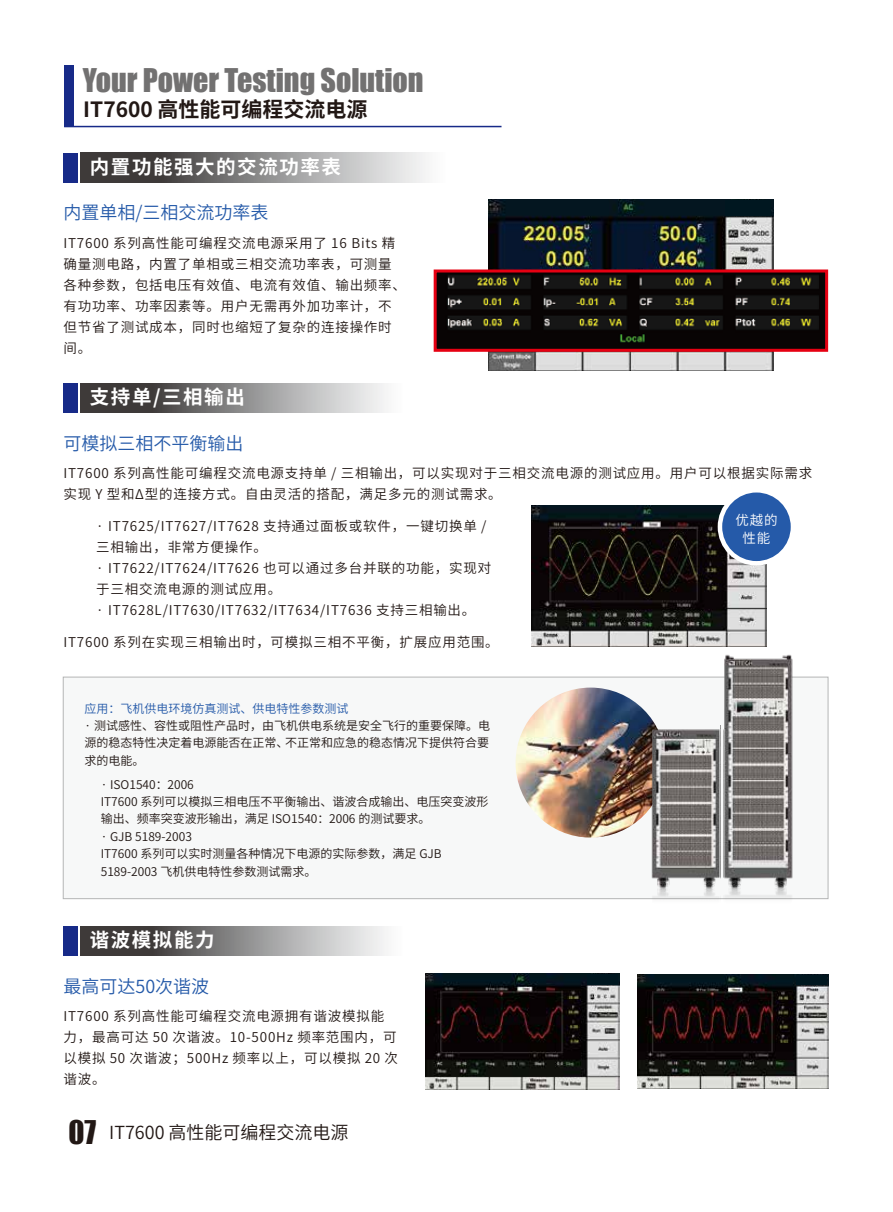
<style>
.page{position:relative;width:893px;height:1212px;background:#fff}
.page>*{position:absolute;margin:0;border:0;box-sizing:border-box;transform-origin:0 0}
.t1{font:30px "Impact";color:#727171}
.t2{font:700 21px "Source Han Sans CN";color:#221815}
.t3{font:700 19.5px "Source Han Sans CN";letter-spacing:.08em;color:#fff}
.t4{font:18px "Source Han Sans CN";color:#255aa9}
.t5{font:18px "Source Han Sans CN";color:#221815}
.t6{font:13.5px/21px "Source Han Sans CN";letter-spacing:.06em;color:#221815}
.t7{font:13.5px/17.4px "Source Han Sans CN";color:#fff;text-align:center}
.t8{font:12px/17.4px "Source Han Sans CN";color:#221815;text-align:justify}
.t9{font:12px "Source Han Sans CN";color:#255aa9}
.s1{font-family:"Impact";font-size:30px}
</style>
<div class="page">
<div style="left:64px;top:65px;width:9px;height:62px;background:#172a88"></div>
<hr style="left:64px;top:126px;width:437px;height:1px;background:#172a88">
<img style="left:488px;top:200px;width:285px;height:170px">
<div style="left:725px;top:201px;width:45px;height:15px;background:#001720"></div>
<div style="left:63px;top:153px;width:15px;height:29px;background:#172a88"></div>
<svg style="left:80px;top:153px;width:346px;height:29px;background:#888686"></svg>
<img style="left:532px;top:506px;width:234px;height:141px">
<div style="left:720px;top:490px;width:73px;height:73px;background:#255aa9;border-radius:50%"></div>
<div style="left:718px;top:488px;width:77px;height:77px;border:4px solid #fff;border-radius:50%"></div>
<div style="left:63px;top:677px;width:765px;height:222px;background:#f7f8f8;border:1px solid #b5b6b6"></div>
<img style="left:516px;top:687px;width:150px;height:150px;border-radius:75px">
<img style="left:647px;top:725px;width:73px;height:154px">
<img style="left:647px;top:879px;width:73px;height:21px">
<img style="left:723px;top:654px;width:72px;height:225px">
<img style="left:723px;top:879px;width:72px;height:21px">
<img style="left:438px;top:273px;width:386px;height:75px">
<div style="left:434px;top:269px;width:394px;height:83px;border:3px solid #e60012"></div>
<div style="left:63px;top:926px;width:15px;height:29px;background:#172a88"></div>
<svg style="left:80px;top:926px;width:305px;height:29px;background:#888787"></svg>
<img style="left:426px;top:973px;width:193px;height:116px">
<div style="left:587px;top:974px;width:30px;height:10px;background:#001720"></div>
<div style="left:63px;top:383px;width:15px;height:30px;background:#172a88"></div>
<svg style="left:80px;top:383px;width:305px;height:30px;background:#888787"></svg>
<img style="left:637px;top:974px;width:191px;height:114px">
<div style="left:796px;top:975px;width:31px;height:9px;background:#001720"></div>
<h1 class="t1" style="left:83px;top:57px;width:342px">Your Power Testing Solution</h1>
<h2 class="t2" style="left:83px;top:98px;width:286px">IT7600 高性能可编程交流电源</h2>
<h3 class="t3" style="left:90px;top:156px;width:253px">内置功能强大的交流功率表</h3>
<h3 class="t4" style="left:63px;top:203px;width:207px">内置单相/三相交流功率表</h3>
<p class="t6" style="left:63px;top:233px;width:344px">IT7600 系列高性能可编程交流电源采用了 16 Bits 精确量测电路，内置了单相或三相交流功率表，可测量各种参数，包括电压有效值、电流有效值、输出频率、有功功率、功率因素等。用户无需再外加功率计，不但节省了测试成本，同时也缩短了复杂的连接操作时间。</p>
<h3 class="t3" style="left:90px;top:386px;width:156px">支持单/三相输出</h3>
<h3 class="t4" style="left:63px;top:433px;width:182px">可模拟三相不平衡输出</h3>
<p class="t6" style="left:63px;top:463px;width:750px">IT7600 系列高性能可编程交流电源支持单 / 三相输出，可以实现对于三相交流电源的测试应用。用户可以根据实际需求实现 Y 型和Δ型的连接方式。自由灵活的搭配，满足多元的测试需求。</p>
<p class="t6" style="left:96px;top:516px;width:397px">· IT7625/IT7627/IT7628 支持通过面板或软件，一键切换单 /三相输出，非常方便操作。<br>· IT7622/IT7624/IT7626 也可以通过多台并联的功能，实现对于三相交流电源的测试应用。<br>· IT7628L/IT7630/IT7632/IT7634/IT7636 支持三相输出。</p>
<p class="t7" style="left:735px;top:512px;width:44px">优越的性能</p>
<p class="t6" style="left:63px;top:632px;width:437px">IT7600 系列在实现三相输出时，可模拟三相不平衡，扩展应用范围。</p>
<p class="t9" style="left:84px;top:701px;width:266px">应用：飞机供电环境仿真测试、供电特性参数测试</p>
<p class="t8" style="left:84px;top:717px;width:407px">· 测试感性、容性或阻性产品时，由飞机供电系统是安全飞行的重要保障。电源的稳态特性决定着电源能否在正常、不正常和应急的稳态情况下提供符合要求的电能。</p>
<p class="t8" style="left:101px;top:776px;width:389px;text-align:left">· ISO1540： 2006<br>IT7600 系列可以模拟三相电压不平衡输出、谐波合成输出、电压突变波形输出、频率突变波形输出，满足 ISO1540： 2006 的测试要求。<br>· GJB 5189-2003<br>IT7600 系列可以实时测量各种情况下电源的实际参数，满足 GJB<br>5189-2003 飞机供电特性参数测试需求。</p>
<h3 class="t3" style="left:90px;top:929px;width:126px">谐波模拟能力</h3>
<h3 class="t4" style="left:63px;top:976px;width:147px">最高可达50次谐波</h3>
<p class="t6" style="left:63px;top:1006px;width:336px">IT7600 系列高性能可编程交流电源拥有谐波模拟能力，最高可达 50 次谐波。10-500Hz 频率范围内，可以模拟 50 次谐波；500Hz 频率以上，可以模拟 20 次谐波。</p>
<h3 class="t5" style="left:68px;top:1123px;width:282px"><span class="s1">07</span> IT7600 高性能可编程交流电源</h3>
</div>
